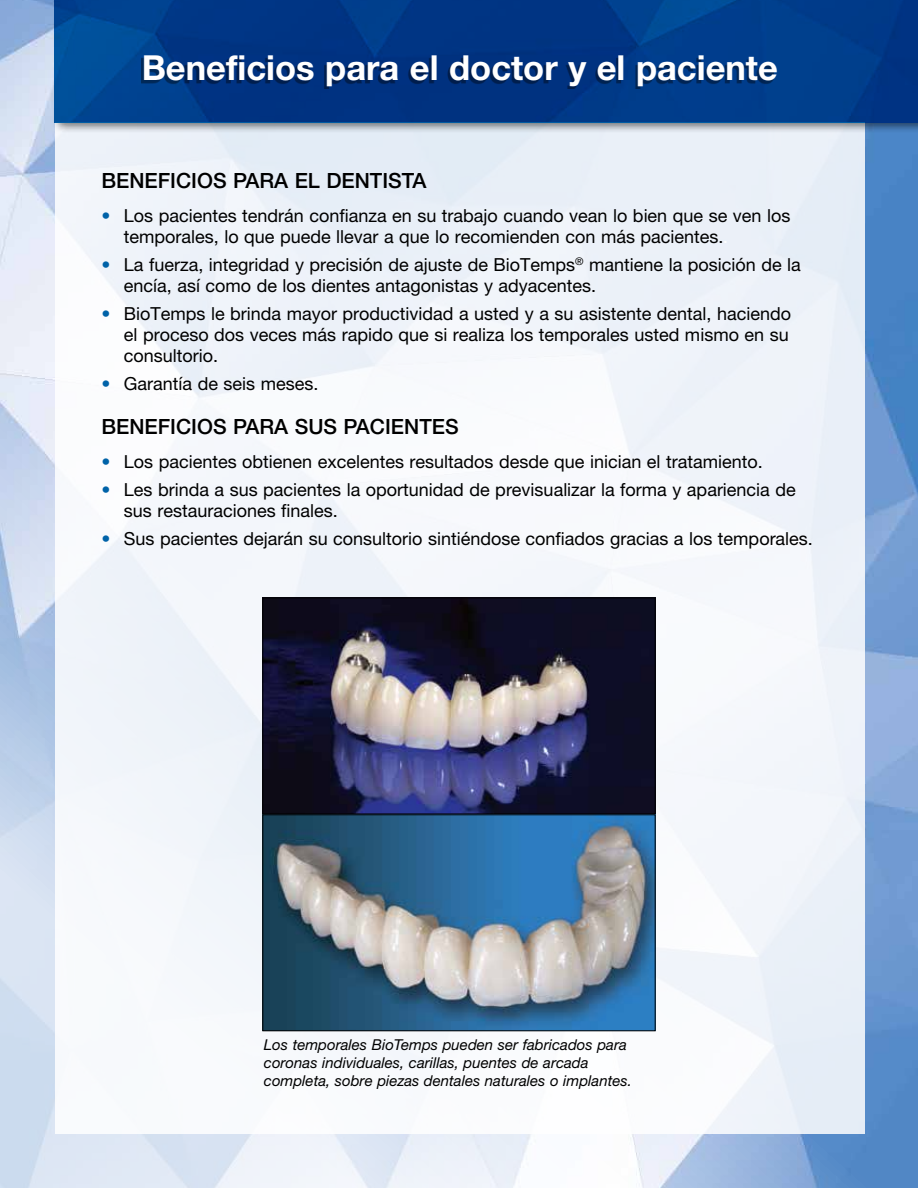
<style>
.page{position:relative;width:918px;height:1188px;background:#fff}
.page>*{position:absolute;margin:0;border:0;box-sizing:border-box;transform-origin:0 0}
.t1{font:700 34.5px "Helvetica Neue LT Std";color:#fff}
.t2{font:500 21px "Helvetica Neue LT Std";color:#000}
.t3{font:18px/21px "Helvetica Neue LT Std";color:#000}
.t4{font:italic 15px/18px "Helvetica Neue LT Std";color:#000}
.s1{color:#0062a8}
.s2{font-weight:500;font-size:15px;color:#fff}
</style>
<div class="page">
<img style="left:0;top:0;width:918px;height:1188px">
<div style="left:55px;top:123px;width:810px;height:1011px;background:#f3f6fb"></div>
<div style="left:52px;top:0;width:866px;height:134px;background:#000;opacity:.5"></div>
<svg style="left:54px;top:0;width:864px;height:123px;background:#003a89"></svg>
<div style="left:141px;top:58px;width:633px;height:31px;background:#000;opacity:.4"></div>
<img style="left:264px;top:600px;width:390px;height:429px">
<div style="left:262px;top:598px;width:394px;height:216px;border:1px solid #000"></div>
<div style="left:262px;top:814px;width:394px;height:217px;border:1px solid #000"></div>
<h1 class="t1" style="left:142px;top:47px;width:638px">Beneficios para el doctor y el paciente</h1>
<p class="t2" style="left:101px;top:168px;width:327px">BENEFICIOS PARA EL DENTISTA</p>
<p class="t3" style="left:124px;top:205px;width:668px;text-indent:-22px"><span class="s1">•</span> Los pacientes tendrán confianza en su trabajo cuando vean lo bien que se ven los temporales, lo que puede llevar a que lo recomienden con más pacientes.<span class="s2">.</span></p>
<p class="t3" style="left:124px;top:254px;width:679px;text-indent:-23px"><span class="s1">•</span> La fuerza, integridad y precisión de ajuste de BioTemps<sup>®</sup> mantiene la posición de la encía, así como de los dientes antagonistas y adyacentes.</p>
<p class="t3" style="left:124px;top:303px;width:669px;text-indent:-22px"><span class="s1">•</span> BioTemps le brinda mayor productividad a usted y a su asistente dental, haciendo el proceso dos veces más rapido que si realiza los temporales usted mismo en su consultorio.</p>
<p class="t3" style="left:101px;top:372px;width:219px"><span class="s1">•</span> Garantía de seis meses.</p>
<p class="t2" style="left:101px;top:414px;width:359px">BENEFICIOS PARA SUS PACIENTES</p>
<p class="t3" style="left:101px;top:451px;width:663px"><span class="s1">•</span> Los pacientes obtienen excelentes resultados desde que inician el tratamiento.</p>
<p class="t3" style="left:124px;top:479px;width:673px;text-indent:-22px"><span class="s1">•</span> Les brinda a sus pacientes la oportunidad de previsualizar la forma y apariencia de sus restauraciones finales.</p>
<p class="t3" style="left:101px;top:528px;width:713px"><span class="s1">•</span> Sus pacientes dejarán su consultorio sintiéndose confiados gracias a los temporales.</p>
<p class="t4" style="left:264px;top:1036px;width:369px">Los temporales BioTemps pueden ser fabricados para coronas individuales, carillas, puentes de arcada completa, sobre piezas dentales naturales o implantes.</p>
</div>
